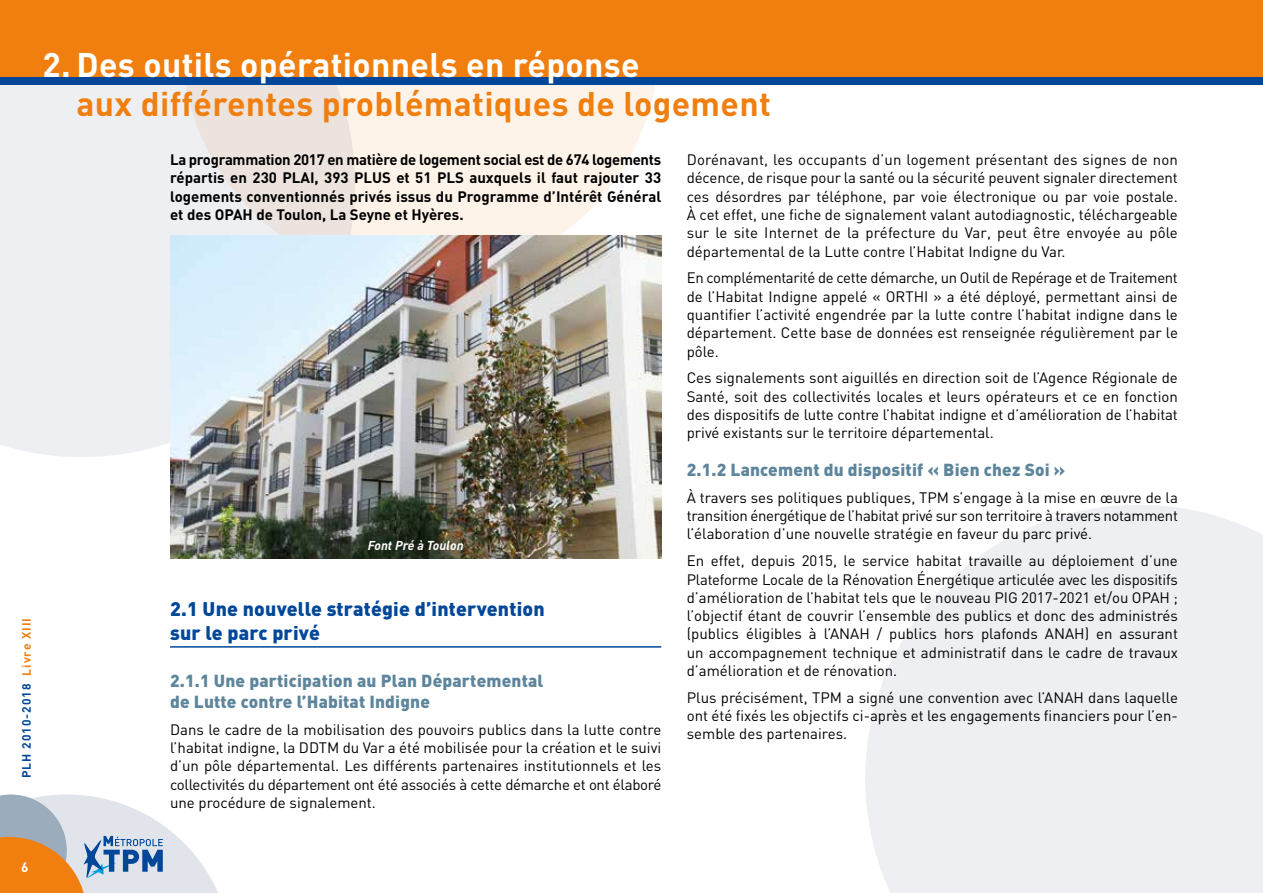
<style>
.page{position:relative;width:1263px;height:893px;background:#fff}
.page>*{position:absolute;margin:0;border:0;box-sizing:border-box;transform-origin:0 0}
.t1{font:700 33.75px "DIN";letter-spacing:.01em;color:#f07f0f}
.t2{font:700 33.75px "DIN";letter-spacing:.01em;color:#fff}
.t3{font:900 19.5px/23.4px "DIN";letter-spacing:.01em;color:#004799}
.t4{font:900 17.25px/20.7px "DIN";letter-spacing:.01em;color:#5d859c}
.t5{font:15px/18.3px "DIN";color:#000;text-align:justify}
.t6{font:700 15px/18.3px "DIN";color:#000;text-align:justify}
.t7{font:700 13.5px "DIN";color:#fff}
.t8{font:italic 700 12.75px "DIN";color:#fff}
.t9{font:700 12px "DIN";letter-spacing:.08em;color:#004799}
.s1{color:#f07f0f}
</style>
<div class="page">
<svg style="left:355px;top:85px;width:304px;height:151px;fill:#fef3e9"></svg>
<svg style="left:865px;top:505px;width:398px;height:388px;fill:#edeff3"></svg>
<svg style="left:0;top:85px;width:355px;height:372px;fill:#edeff3"></svg>
<div style="left:0;top:0;width:1263px;height:85px;background:#f07f0f"></div>
<div style="left:0;top:77px;width:1263px;height:8px;background:#004799"></div>
<svg style="left:0;top:794px;width:218px;height:99px"></svg>
<hr style="left:170px;top:646px;width:491px;height:2px;background:#004799">
<img style="left:170px;top:236px;width:491px;height:323px">
<p class="t9" style="left:19px;top:778px;width:162px;rotate:-90deg">PLH 2010-2018 <span class="s1">Livre XIII</span></p>
<h1 class="t2" style="left:43px;top:44px;width:599px">2. Des outils opérationnels en réponse</h1>
<h1 class="t1" style="left:77px;top:83px;width:696px">aux différentes problématiques de logement</h1>
<p class="t6" style="left:170px;top:151px;width:493px">La programmation 2017 en matière de logement social est de 674 logements répartis en 230 PLAI, 393 PLUS et 51 PLS auxquels il faut rajouter 33 logements conventionnés privés issus du Programme d’Intérêt Général et des OPAH de Toulon, La Seyne et Hyères.</p>
<p class="t8" style="left:368px;top:538px;width:97px">Font Pré à Toulon</p>
<h2 class="t3" style="left:170px;top:598px;width:376px">2.1 Une nouvelle stratégie d’intervention sur le parc privé</h2>
<p class="t4" style="left:170px;top:671px;width:375px">2.1.1 Une participation au Plan Départemental de Lutte contre l’Habitat Indigne</p>
<p class="t5" style="left:170px;top:720px;width:493px">Dans le cadre de la mobilisation des pouvoirs publics dans la lutte contre l’habitat indigne, la DDTM du Var a été mobilisée pour la création et le suivi d’un pôle départemental. Les différents partenaires institutionnels et les collectivités du département ont été associés à cette démarche et ont élaboré une procédure de signalement.</p>
<p class="t5" style="left:687px;top:151px;width:493px">Dorénavant, les occupants d’un logement présentant des signes de non décence, de risque pour la santé ou la sécurité peuvent signaler directement ces désordres par téléphone, par voie électronique ou par voie postale.<br>À cet effet, une fiche de signalement valant autodiagnostic, téléchargeable sur le site Internet de la préfecture du Var, peut être envoyée au pôle départemental de la Lutte contre l’Habitat Indigne du Var.</p>
<p class="t5" style="left:687px;top:269px;width:493px">En complémentarité de cette démarche, un Outil de Repérage et de Traitement de l’Habitat Indigne appelé « ORTHI » a été déployé, permettant ainsi de quantifier l’activité engendrée par la lutte contre l’habitat indigne dans le département. Cette base de données est renseignée régulièrement par le pôle.</p>
<p class="t5" style="left:687px;top:369px;width:493px">Ces signalements sont aiguillés en direction soit de l’Agence Régionale de Santé, soit des collectivités locales et leurs opérateurs et ce en fonction des dispositifs de lutte contre l’habitat indigne et d’amélioration de l’habitat privé existants sur le territoire départemental.</p>
<p class="t4" style="left:687px;top:459px;width:380px">2.1.2 Lancement du dispositif « Bien chez Soi »</p>
<p class="t5" style="left:687px;top:488px;width:493px">À travers ses politiques publiques, TPM s’engage à la mise en œuvre de la transition énergétique de l’habitat privé sur son territoire à travers notamment l’élaboration d’une nouvelle stratégie en faveur du parc privé.</p>
<p class="t5" style="left:687px;top:552px;width:493px">En effet, depuis 2015, le service habitat travaille au déploiement d’une Plateforme Locale de la Rénovation Énergétique articulée avec les dispositifs d’amélioration de l’habitat tels que le nouveau PIG 2017-2021 et/ou OPAH ; l’objectif étant de couvrir l’ensemble des publics et donc des administrés (publics éligibles à l’ANAH / publics hors plafonds ANAH) en assurant un accompagnement technique et administratif dans le cadre de travaux d’amélioration et de rénovation.</p>
<p class="t5" style="left:687px;top:688px;width:493px">Plus précisément, TPM a signé une convention avec l’ANAH dans laquelle ont été fixés les objectifs ci-après et les engagements financiers pour l’en&shy;semble des partenaires.</p>
<p class="t7" style="left:21px;top:859px;width:9px">6</p>
</div>
